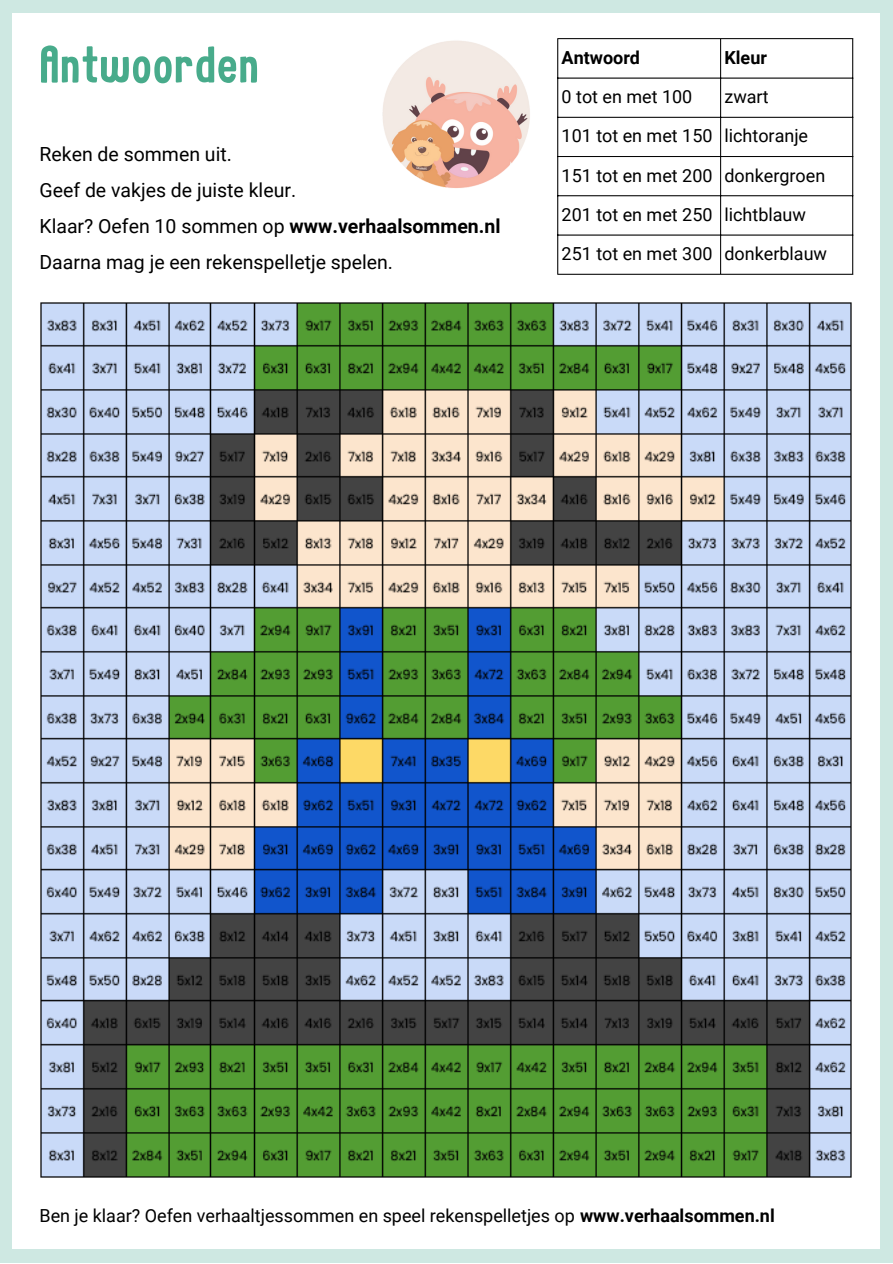
<style>
.page{position:relative;width:893px;height:1264px;background:#fff}
.page>*{position:absolute;margin:0;border:0;box-sizing:border-box;transform-origin:0 0}
.t1{font:51px "Childling";letter-spacing:.02em;color:#48ab8b}
.t2{font:19.5px "Roboto";color:#000}
.t3{font:18px "Roboto";color:#000}
.t4{font:700 18px "Roboto";color:#000}
.s1{font-weight:700}
</style>
<div class="page">
<div style="left:0;top:0;width:892px;height:1262px;background:#cee8e2"></div>
<div style="left:13px;top:13px;width:867px;height:1235px;background:#fff"></div>
<hr style="left:557px;top:39px;width:1px;height:235px;background:#000">
<hr style="left:720px;top:39px;width:1px;height:235px;background:#000">
<hr style="left:852px;top:39px;width:1px;height:235px;background:#000">
<hr style="left:557px;top:38px;width:296px;height:1px;background:#000">
<hr style="left:557px;top:78px;width:296px;height:1px;background:#000">
<hr style="left:557px;top:117px;width:296px;height:1px;background:#000">
<hr style="left:557px;top:156px;width:296px;height:1px;background:#000">
<hr style="left:557px;top:195px;width:296px;height:1px;background:#000">
<hr style="left:557px;top:234px;width:296px;height:1px;background:#000">
<hr style="left:557px;top:274px;width:296px;height:1px;background:#000">
<img style="left:382px;top:40px;width:148px;height:148px">
<img style="left:40px;top:302px;width:812px;height:875px">
<p class="t1" style="left:39px;top:42px;width:220px">Antwoorden</p>
<p class="t2" style="left:39px;top:143px;width:194px">Reken de sommen uit.</p>
<p class="t2" style="left:39px;top:179px;width:258px">Geef de vakjes de juiste kleur.</p>
<p class="t2" style="left:39px;top:215px;width:462px">Klaar? Oefen 10 sommen op <span class="s1">www.verhaalsommen.nl</span></p>
<p class="t2" style="left:39px;top:250px;width:355px">Daarna mag je een rekenspelletje spelen.</p>
<p class="t4" style="left:561px;top:47px;width:80px">Antwoord</p>
<p class="t4" style="left:724px;top:47px;width:44px">Kleur</p>
<p class="t3" style="left:561px;top:87px;width:132px">0 tot en met 100</p>
<p class="t3" style="left:724px;top:87px;width:46px">zwart</p>
<p class="t3" style="left:561px;top:126px;width:152px">101 tot en met 150</p>
<p class="t3" style="left:724px;top:126px;width:85px">lichtoranje</p>
<p class="t3" style="left:561px;top:165px;width:152px">151 tot en met 200</p>
<p class="t3" style="left:724px;top:165px;width:102px">donkergroen</p>
<p class="t3" style="left:561px;top:204px;width:152px">201 tot en met 250</p>
<p class="t3" style="left:724px;top:204px;width:83px">lichtblauw</p>
<p class="t3" style="left:561px;top:243px;width:152px">251 tot en met 300</p>
<p class="t3" style="left:724px;top:243px;width:104px">donkerblauw</p>
<p class="t3" style="left:39px;top:1204px;width:736px">Ben je klaar? Oefen verhaaltjessommen en speel rekenspelletjes op <span class="s1">www.verhaalsommen.nl</span></p>
</div>
